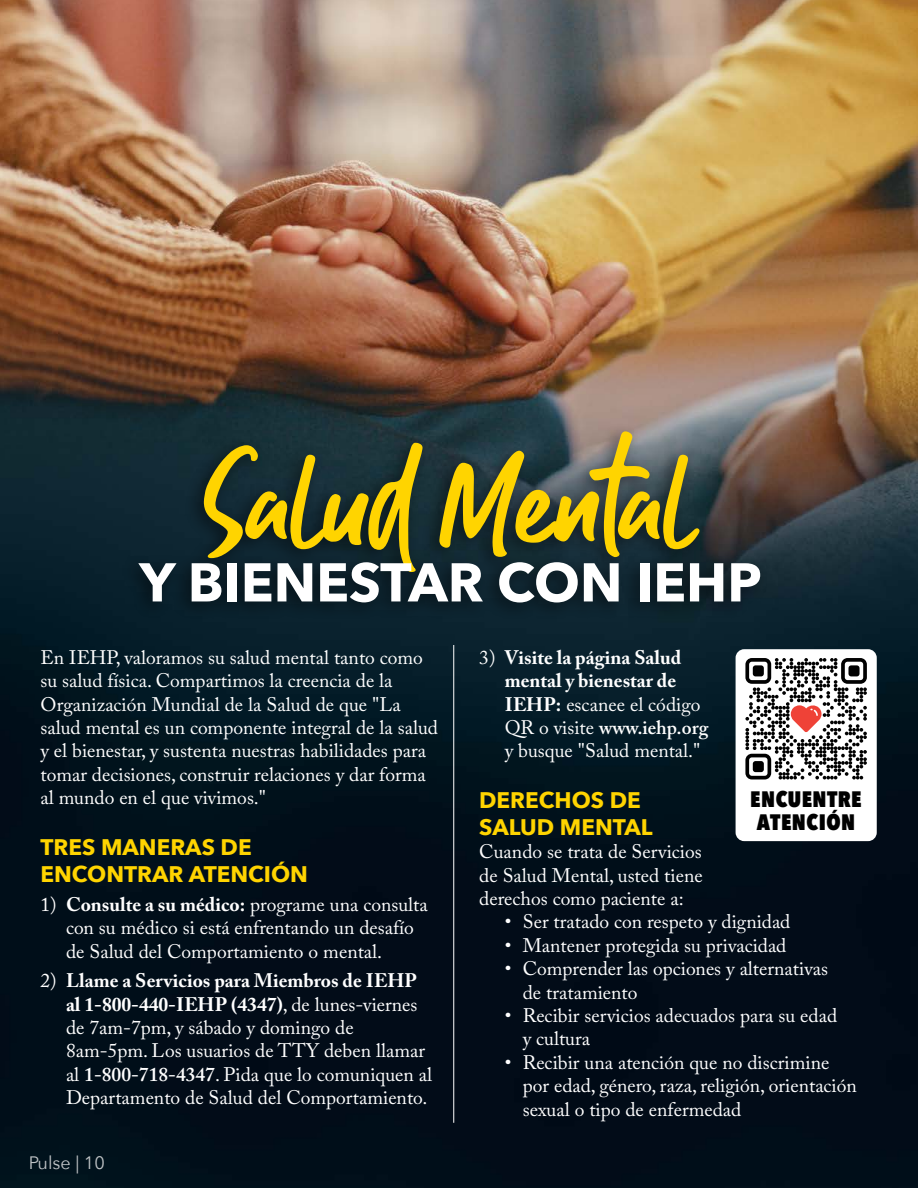
<style>
.page{position:relative;width:918px;height:1188px;background:#fff}
.page>*{position:absolute;margin:0;border:0;box-sizing:border-box;transform-origin:0 0}
.t1{font:117px "Guthen Bloots Basic";color:#ffd400}
.t2{font:700 54px "Avenir Next";color:#fff}
.t3{font:700 22.5px/27px "Avenir Next";color:#ffd400}
.t4{font:800 22.35px/22.8px "Avenir Next Condensed";letter-spacing:.02em;color:#000}
.t5{font:19.5px/23.4px "Adobe Caslon Pro";color:#fff}
.t6{font:18px "Avenir Next";color:#fff}
.s1{font-weight:700}
.s2{font-weight:600}
</style>
<div class="page">
<img style="left:0;top:0;width:918px;height:1188px">
<hr style="left:453px;top:645px;width:1px;height:478px;background:#fff">
<div style="left:121px;top:422px;width:648px;height:198px;background:#000;opacity:.5"></div>
<div style="left:736px;top:649px;width:141px;height:192px;background:#fff;border-radius:9px"></div>
<svg style="left:745px;top:658px;width:122px;height:121px"></svg>
<h1 class="t1" style="left:206px;top:430px;width:491px">Salud Mental</h1>
<h2 class="t2" style="left:139px;top:536px;width:624px">Y BIENESTAR CON IEHP</h2>
<p class="t5" style="left:40px;top:645px;width:399px">En IEHP, valoramos su salud mental tanto como su salud física. Compartimos la creencia de la Organización Mundial de la Salud de que "La salud mental es un componente integral de la salud y el bienestar, y sustenta nuestras habilidades para tomar decisiones, construir relaciones y dar forma al mundo en el que vivimos."</p>
<p class="t3" style="left:40px;top:833px;width:269px">TRES MANERAS DE<br>ENCONTRAR ATENCIÓN</p>
<p class="t5" style="left:66px;top:893px;width:363px;text-indent:-26px">1) <span class="s1">Consulte a su médico:</span> programe una consulta con su médico si está enfrentando un desafío de Salud del Comportamiento o mental.</p>
<p class="t5" style="left:66px;top:969px;width:368px;text-indent:-26px">2) <span class="s1">Llame a Servicios para Miembros de IEHP al 1-800-440-IEHP (4347)</span>, de lunes-viernes de 7am-7pm, y sábado y domingo de 8am-5pm. Los usuarios de TTY deben llamar al <span class="s2">1-800-718-4347</span>. Pida que lo comuniquen al Departamento de Salud del Comportamiento.</p>
<p class="t6" style="left:28px;top:1148px;width:78px">Pulse | 10</p>
<p class="t5" style="left:505px;top:645px;width:205px;text-indent:-26px">3) <span class="s1">Visite la página Salud mental y bienestar de<br>IEHP:</span> escanee el código<br>QR o visite <span class="s2">www.iehp.org </span>y busque "Salud mental."</p>
<p class="t3" style="left:479px;top:786px;width:175px">DERECHOS DE<br>SALUD MENTAL</p>
<p class="t5" style="left:479px;top:840px;width:225px;text-align:justify">Cuando se trata de Servicios de Salud Mental, usted tiene derechos como paciente a:</p>
<p class="t5" style="left:505px;top:910px;width:287px">• Ser tratado con respeto y dignidad</p>
<p class="t5" style="left:505px;top:933px;width:283px">• Mantener protegida su privacidad</p>
<p class="t5" style="left:523px;top:957px;width:307px;text-indent:-18px">• Comprender las opciones y alternativas de tratamiento</p>
<p class="t5" style="left:523px;top:1004px;width:316px;text-indent:-18px">• Recibir servicios adecuados para su edad y cultura</p>
<p class="t5" style="left:523px;top:1050px;width:336px;text-indent:-18px">• Recibir una atención que no discrimine por edad, género, raza, religión, orientación sexual o tipo de enfermedad</p>
<p class="t4" style="left:750px;top:787px;width:113px">ENCUENTRE<br>ATENCIÓN</p>
</div>
